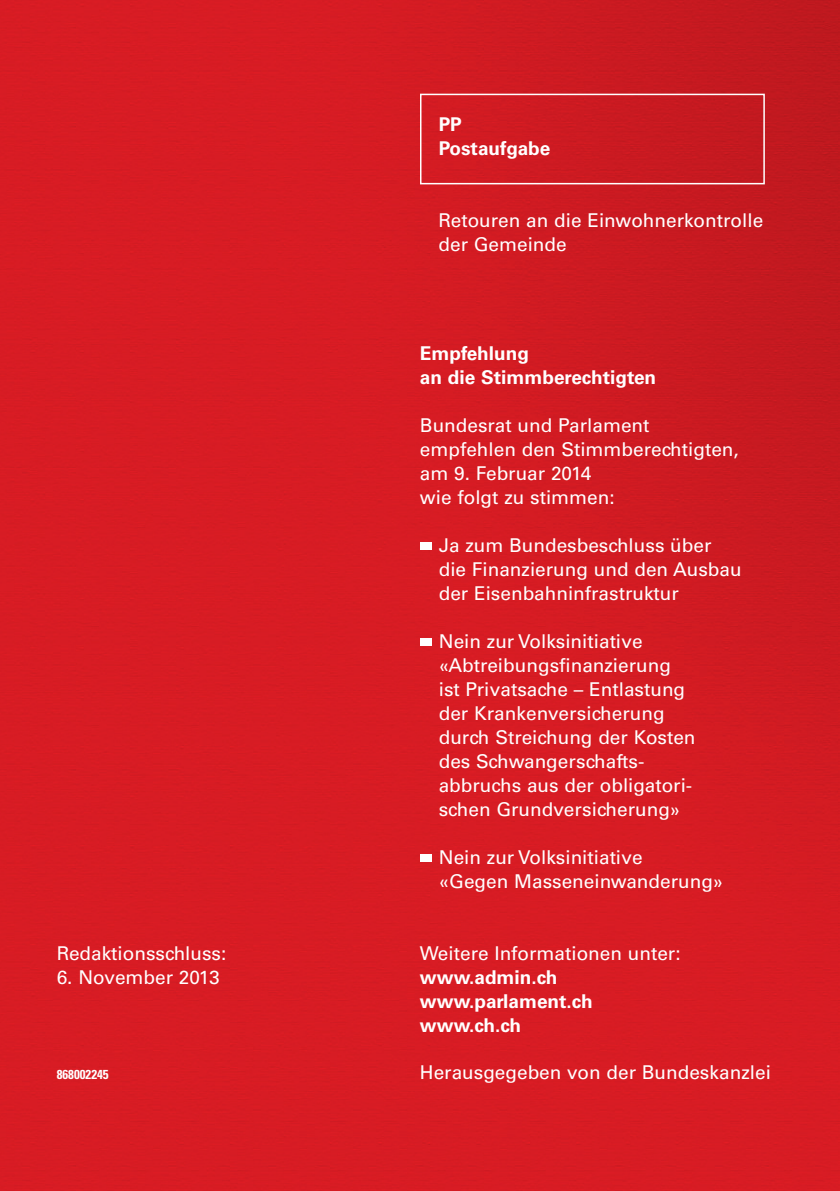
<style>
.page{position:relative;width:840px;height:1191px;background:#fff}
.page>*{position:absolute;margin:0;border:0;box-sizing:border-box;transform-origin:0 0}
.t1{font:19px/24px "Univers";color:#fff}
.t2{font:700 19px/24px "Univers";color:#fff}
.t3{font:700 condensed 13px "Univers";color:#fff}
</style>
<div class="page">
<img style="left:0;top:0;width:839px;height:1191px">
<div style="left:420px;top:94px;width:344px;height:90px;border:2px solid #fff"></div>
<div style="left:420px;top:542px;width:11px;height:7px;background:#fff"></div>
<div style="left:420px;top:638px;width:11px;height:7px;background:#fff"></div>
<div style="left:420px;top:854px;width:11px;height:7px;background:#fff"></div>
<p class="t2" style="left:438px;top:114px;width:113px">PP<br>Postaufgabe</p>
<p class="t1" style="left:438px;top:210px;width:326px">Retouren an die Einwohnerkontrolle der Gemeinde</p>
<p class="t1" style="left:57px;top:943px;width:171px">Redaktionsschluss:</p>
<p class="t1" style="left:57px;top:967px;width:164px">6. November 2013</p>
<p class="t2" style="left:420px;top:343px;width:237px">Empfehlung<br>an die Stimmberechtigten</p>
<p class="t1" style="left:420px;top:414px;width:320px">Bundesrat und Parlament empfehlen den Stimmberechtigten, am 9. Februar 2014<br>wie folgt zu stimmen:</p>
<p class="t1" style="left:438px;top:534px;width:304px">Ja zum Bundesbeschluss über die Finanzierung und den Ausbau der Eisenbahninfrastruktur</p>
<p class="t1" style="left:438px;top:630px;width:258px">Nein zur Volksinitiative «Abtreibungsfinanzierung ist Privatsache – Entlastung der Krankenversicherung durch Streichung der Kosten des Schwangerschafts&shy;abbruchs aus der obligatori&shy;schen Grundversicherung»</p>
<p class="t1" style="left:438px;top:846px;width:286px">Nein zur Volksinitiative<br>«Gegen Masseneinwanderung»</p>
<p class="t1" style="left:420px;top:943px;width:262px">Weitere Informationen unter:</p>
<p class="t2" style="left:420px;top:967px;width:174px">www.admin.ch www.parlament.ch www.ch.ch</p>
<p class="t3" style="left:57px;top:1070px;width:53px">868002245</p>
<p class="t1" style="left:420px;top:1062px;width:352px">Herausgegeben von der Bundeskanzlei</p>
</div>
